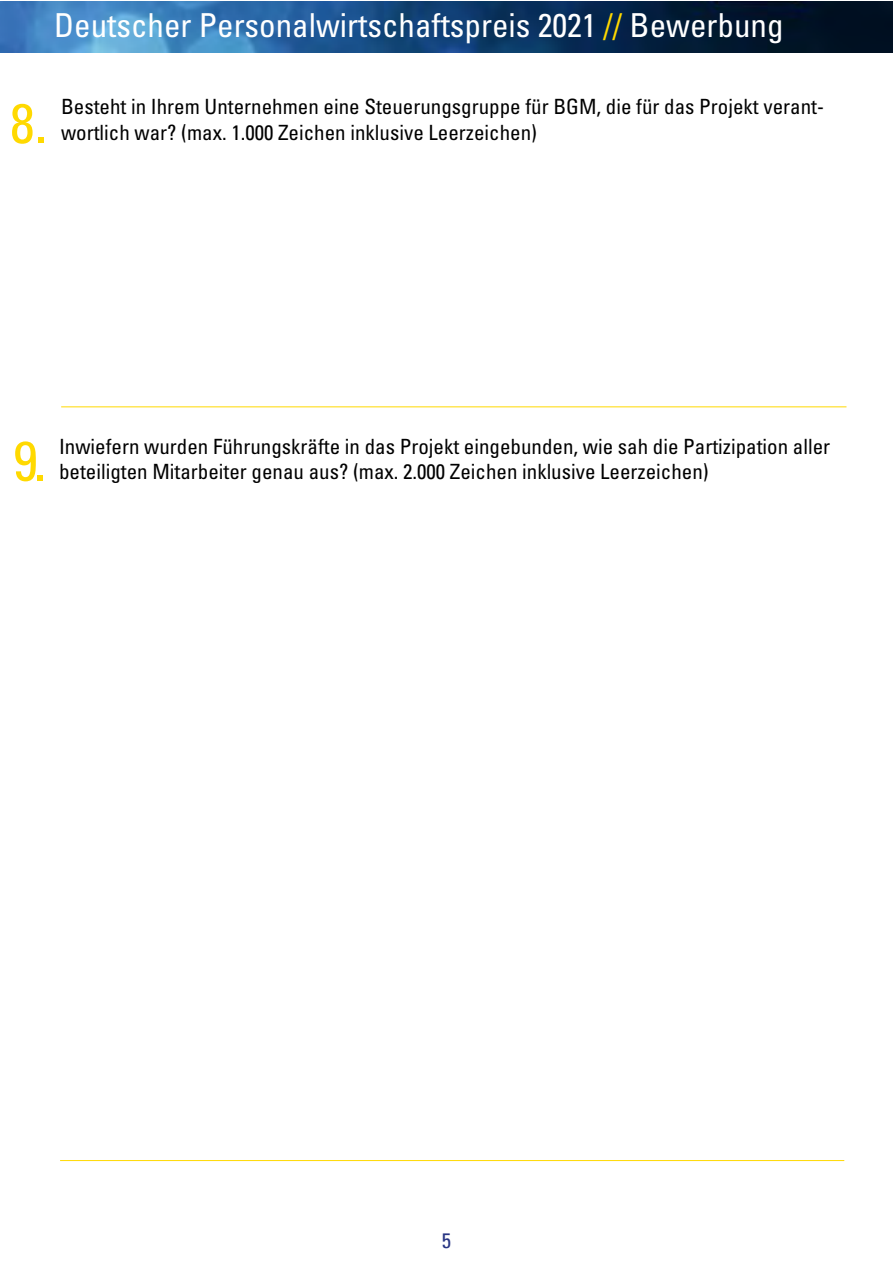
<style>
.page{position:relative;width:893px;height:1263px;background:#fff}
.page>*{position:absolute;margin:0;border:0;box-sizing:border-box;transform-origin:0 0}
.t1{font:condensed 55.5px "Univers LT Std";color:#ffd900}
.t2{font:condensed 33px "Univers LT Std";color:#fff}
.t3{font:condensed 21px "Univers LT Std";color:#000}
.t4{font:condensed 21px "Univers LT Std";color:#283583}
.s1{color:#ffd900}
</style>
<div class="page">
<hr style="left:61px;top:406px;width:785px;height:1px;background:#ffd900">
<hr style="left:60px;top:1160px;width:784px;height:1px;background:#ffd900">
<img style="left:0;top:1px;width:893px;height:52px">
<h2 class="t2" style="left:54px;top:5px;width:731px">Deutscher Personalwirtschaftspreis 2021 <span class="s1">//</span> Bewerbung</h2>
<h1 class="t1" style="left:10px;top:88px;width:38px">8.</h1>
<p class="t3" style="left:61px;top:94px;width:764px">Besteht in Ihrem Unternehmen eine Steuerungsgruppe für BGM, die für das Projekt verant-</p>
<p class="t3" style="left:61px;top:119px;width:477px">wortlich war? (max. 1.000 Zeichen inklusive Leerzeichen)</p>
<h1 class="t1" style="left:13px;top:426px;width:35px">9.</h1>
<p class="t3" style="left:59px;top:433px;width:772px">Inwiefern wurden Führungskräfte in das Projekt eingebunden, wie sah die Partizipation aller</p>
<p class="t3" style="left:59px;top:458px;width:651px">beteiligten Mitarbeiter genau aus? (max. 2.000 Zeichen inklusive Leerzeichen)</p>
<p class="t4" style="left:442px;top:1228px;width:11px">5</p>
</div>
